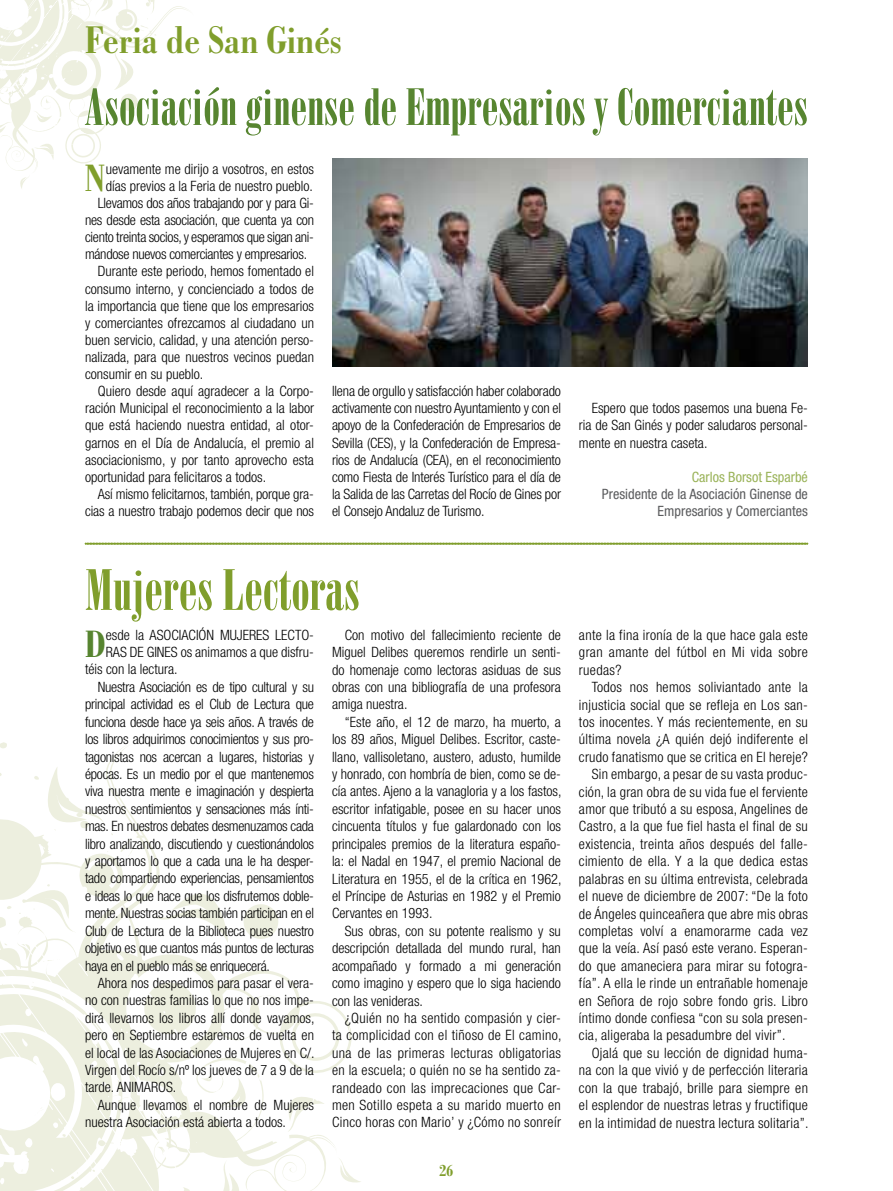
<style>
.page{position:relative;width:893px;height:1191px;background:#fff}
.page>*{position:absolute;margin:0;border:0;box-sizing:border-box;transform-origin:0 0}
.t1{font:56.25px "Bodoni LT Poster Compressed";color:#809e2c}
.t2{font:50.7px "Bodoni LT Poster Compressed";color:#578530}
.t3{font:700 condensed 41.1px "Bodoni LT";color:#809e2c}
.t4{font:700 condensed 40.65px "Bodoni LT";color:#809e2c}
.t5{font:700 condensed 40.65px "Bodoni LT";color:#578530}
.t6{font:700 condensed 18px "Bodoni LT";color:#809e2c}
.t7{font:300 condensed 14.25px/17.4px "Helvetica Neue LT Std";color:#000;text-align:justify}
.t8{font:300 condensed 14.25px "Helvetica Neue LT Std";letter-spacing:.02em;color:#000}
.t9{font:300 condensed 14.25px "Helvetica Neue LT Std";letter-spacing:-.02em;color:#000}
.t10{font:condensed 14.25px/17.1px "Helvetica Neue LT Std";color:#5a5b5d;text-align:right}
.t11{font:condensed 14.25px "Helvetica Neue LT Std";color:#9ab359}
</style>
<div class="page">
<svg style="left:0;top:0;width:188px;height:189px"></svg>
<svg style="left:0;top:742px;width:361px;height:449px"></svg>
<img style="left:332px;top:159px;width:476px;height:208px">
<svg style="left:85px;top:543px;width:723px;height:1px"></svg>
<h3 class="t3" style="left:85px;top:17px;width:258px">Feria de San Ginés</h3>
<h2 class="t2" style="left:85px;top:78px;width:724px">Asociación ginense de Empresarios y Comerciantes</h2>
<h3 class="t4" style="left:85px;top:155px;width:22px">N</h3>
<p class="t7" style="left:106px;top:160px;width:210px">uevamente me dirijo a vosotros, en estos</p>
<p class="t7" style="left:106px;top:177px;width:209px">días previos a la Feria de nuestro pueblo.</p>
<p class="t9" style="left:98px;top:195px;width:218px">Llevamos dos años trabajando por y para Gi-</p>
<p class="t9" style="left:85px;top:212px;width:230px">nes desde esta asociación, que cuenta ya con</p>
<p class="t9" style="left:85px;top:229px;width:230px">ciento treinta socios, y esperamos que sigan ani-</p>
<p class="t9" style="left:85px;top:246px;width:224px">mándose nuevos comerciantes y empresarios.</p>
<p class="t7" style="left:98px;top:262px;width:218px">Durante este periodo, hemos fomentado el</p>
<p class="t7" style="left:85px;top:280px;width:230px">consumo interno, y concienciado a todos de</p>
<p class="t7" style="left:85px;top:297px;width:230px">la importancia que tiene que los empresarios</p>
<p class="t7" style="left:85px;top:314px;width:230px">y comerciantes ofrezcamos al ciudadano un</p>
<p class="t7" style="left:85px;top:331px;width:230px">buen servicio, calidad, y una atención perso-</p>
<p class="t7" style="left:85px;top:348px;width:230px">nalizada, para que nuestros vecinos puedan</p>
<p class="t7" style="left:85px;top:365px;width:120px">consumir en su pueblo.</p>
<p class="t7" style="left:98px;top:382px;width:218px">Quiero desde aquí agradecer a la Corpo-</p>
<p class="t7" style="left:85px;top:399px;width:230px">ración Municipal el reconocimiento a la labor</p>
<p class="t7" style="left:85px;top:416px;width:230px">que está haciendo nuestra entidad, al otor-</p>
<p class="t7" style="left:85px;top:433px;width:230px">garnos en el Día de Andalucía, el premio al</p>
<p class="t7" style="left:85px;top:451px;width:230px">asociacionismo, y por tanto aprovecho esta</p>
<p class="t7" style="left:85px;top:468px;width:183px">oportunidad para felicitaros a todos.</p>
<p class="t7" style="left:98px;top:485px;width:218px">Así mismo felicitarnos, también, porque gra-</p>
<p class="t7" style="left:85px;top:502px;width:230px">cias a nuestro trabajo podemos decir que nos</p>
<p class="t7" style="left:332px;top:382px;width:230px">llena de orgullo y satisfacción haber colaborado activamente con nuestro Ayuntamiento y con el apoyo de la Confederación de Empresarios de Sevilla (CES), y la Confederación de Empresa&shy;rios de Andalucía (CEA), en el reconocimiento como Fiesta de Interés Turístico para el día de la Salida de las Carretas del Rocío de Gines por el Consejo Andaluz de Turismo.</p>
<p class="t7" style="left:579px;top:399px;width:230px;text-indent:13px">Espero que todos pasemos una buena Fe&shy;ria de San Ginés y poder saludaros personal&shy;mente en nuestra caseta.</p>
<p class="t11" style="left:692px;top:468px;width:118px">Carlos Borsot Esparbé</p>
<p class="t10" style="left:602px;top:485px;width:207px">Presidente de la Asociación Ginense de<br>Empresarios y Comerciantes</p>
<h1 class="t1" style="left:85px;top:557px;width:276px">Mujeres Lectoras</h1>
<h3 class="t5" style="left:85px;top:621px;width:22px">D</h3>
<p class="t7" style="left:106px;top:625px;width:210px">esde la ASOCIACIÓN MUJERES LECTO-</p>
<p class="t7" style="left:106px;top:643px;width:210px">RAS DE GINES os animamos a que disfru-</p>
<p class="t7" style="left:85px;top:660px;width:94px">téis con la lectura.</p>
<p class="t9" style="left:98px;top:678px;width:218px">Nuestra Asociación es de tipo cultural y su</p>
<p class="t9" style="left:85px;top:696px;width:230px">principal actividad es el Club de Lectura que</p>
<p class="t9" style="left:85px;top:713px;width:230px">funciona desde hace ya seis años. A través de</p>
<p class="t9" style="left:85px;top:731px;width:230px">los libros adquirimos conocimientos y sus pro-</p>
<p class="t9" style="left:85px;top:748px;width:230px">tagonistas nos acercan a lugares, historias y</p>
<p class="t9" style="left:85px;top:765px;width:230px">épocas. Es un medio por el que mantenemos</p>
<p class="t9" style="left:85px;top:783px;width:230px">viva nuestra mente e imaginación y despierta</p>
<p class="t9" style="left:85px;top:800px;width:230px">nuestros sentimientos y sensaciones más ínti-</p>
<p class="t9" style="left:85px;top:818px;width:230px">mas. En nuestros debates desmenuzamos cada</p>
<p class="t9" style="left:85px;top:835px;width:230px">libro analizando, discutiendo y cuestionándolos</p>
<p class="t9" style="left:85px;top:852px;width:230px">y aportamos lo que a cada una le ha desper-</p>
<p class="t9" style="left:85px;top:870px;width:230px">tado compartiendo experiencias, pensamientos</p>
<p class="t9" style="left:85px;top:887px;width:230px">e ideas lo que hace que los disfrutemos doble-</p>
<p class="t9" style="left:85px;top:905px;width:230px">mente. Nuestras socias también participan en el</p>
<p class="t9" style="left:85px;top:922px;width:230px">Club de Lectura de la Biblioteca pues nuestro</p>
<p class="t9" style="left:85px;top:940px;width:230px">objetivo es que cuantos más puntos de lecturas</p>
<p class="t9" style="left:85px;top:957px;width:186px">haya en el pueblo más se enriquecerá.</p>
<p class="t7" style="left:98px;top:974px;width:218px">Ahora nos despedimos para pasar el vera-</p>
<p class="t7" style="left:85px;top:991px;width:230px">no con nuestras familias lo que no nos impe-</p>
<p class="t7" style="left:85px;top:1009px;width:231px">dirá llevarnos los libros allí donde vayamos,</p>
<p class="t7" style="left:85px;top:1026px;width:230px">pero en Septiembre estaremos de vuelta en</p>
<p class="t7" style="left:85px;top:1043px;width:231px">el local de las Asociaciones de Mujeres en C/.</p>
<p class="t7" style="left:85px;top:1061px;width:230px">Virgen del Rocío s/nº los jueves de 7 a 9 de la</p>
<p class="t7" style="left:85px;top:1078px;width:93px">tarde. ANIMAROS.</p>
<p class="t7" style="left:98px;top:1096px;width:218px">Aunque llevamos el nombre de Mujeres</p>
<p class="t7" style="left:85px;top:1113px;width:202px">nuestra Asociación está abierta a todos.</p>
<p class="t7" style="left:332px;top:626px;width:230px;text-indent:13px">Con motivo del fallecimiento reciente de Miguel Delibes queremos rendirle un senti&shy;do homenaje como lectoras asiduas de sus obras con una bibliografía de una profesora amiga nuestra.</p>
<p class="t7" style="left:332px;top:713px;width:231px;text-indent:13px">“Este año, el 12 de marzo, ha muerto, a los 89 años, Miguel Delibes. Escritor, caste&shy;llano, vallisoletano, austero, adusto, humilde y honrado, con hombría de bien, como se de&shy;cía antes. Ajeno a la vanagloria y a los fastos, escritor infatigable, posee en su hacer unos cincuenta títulos y fue galardonado con los principales premios de la literatura españo&shy;la: el Nadal en 1947, el premio Nacional de Literatura en 1955, el de la crítica en 1962, el Príncipe de Asturias en 1982 y el Premio Cervantes en 1993.</p>
<p class="t7" style="left:332px;top:922px;width:230px;text-indent:13px">Sus obras, con su potente realismo y su descripción detallada del mundo rural, han acompañado y formado a mi generación como imagino y espero que lo siga haciendo con las venideras.</p>
<p class="t7" style="left:332px;top:1009px;width:231px;text-indent:13px">¿Quién no ha sentido compasión y cier&shy;ta complicidad con el tiñoso de El camino, una de las primeras lecturas obligatorias en la escuela; o quién no se ha sentido za&shy;randeado con las imprecaciones que Car&shy;men Sotillo espeta a su marido muerto en Cinco horas con Mario’ y ¿Cómo no sonreír</p>
<p class="t6" style="left:439px;top:1160px;width:16px">26</p>
<p class="t7" style="left:579px;top:626px;width:230px">ante la fina ironía de la que hace gala este gran amante del fútbol en Mi vida sobre ruedas?</p>
<p class="t8" style="left:592px;top:679px;width:218px">Todos nos hemos soliviantado ante la</p>
<p class="t8" style="left:579px;top:696px;width:230px">injusticia social que se refleja en Los san-</p>
<p class="t8" style="left:579px;top:713px;width:230px">tos inocentes. Y más recientemente, en su</p>
<p class="t8" style="left:579px;top:731px;width:230px">última novela ¿A quién dejó indiferente el</p>
<p class="t8" style="left:579px;top:748px;width:230px">crudo fanatismo que se critica en El hereje?</p>
<p class="t8" style="left:592px;top:766px;width:218px">Sin embargo, a pesar de su vasta produc-</p>
<p class="t8" style="left:579px;top:783px;width:230px">ción, la gran obra de su vida fue el ferviente</p>
<p class="t8" style="left:579px;top:801px;width:230px">amor que tributó a su esposa, Angelines de</p>
<p class="t8" style="left:579px;top:818px;width:230px">Castro, a la que fue fiel hasta el final de su</p>
<p class="t8" style="left:579px;top:835px;width:230px">existencia, treinta años después del falle-</p>
<p class="t8" style="left:579px;top:853px;width:230px">cimiento de ella. Y a la que dedica estas</p>
<p class="t8" style="left:579px;top:870px;width:230px">palabras en su última entrevista, celebrada</p>
<p class="t8" style="left:579px;top:888px;width:230px">el nueve de diciembre de 2007: “De la foto</p>
<p class="t8" style="left:579px;top:905px;width:230px">de Ángeles quinceañera que abre mis obras</p>
<p class="t8" style="left:579px;top:922px;width:230px">completas volví a enamorarme cada vez</p>
<p class="t8" style="left:579px;top:940px;width:230px">que la veía. Así pasó este verano. Esperan-</p>
<p class="t8" style="left:579px;top:957px;width:230px">do que amaneciera para mirar su fotogra-</p>
<p class="t8" style="left:579px;top:975px;width:230px">fía”. A ella le rinde un entrañable homenaje</p>
<p class="t8" style="left:579px;top:992px;width:230px">en Señora de rojo sobre fondo gris. Libro</p>
<p class="t8" style="left:579px;top:1009px;width:230px">íntimo donde confiesa “con su sola presen-</p>
<p class="t8" style="left:579px;top:1027px;width:208px">cia, aligeraba la pesadumbre del vivir”.</p>
<p class="t8" style="left:592px;top:1044px;width:218px">Ojalá que su lección de dignidad huma-</p>
<p class="t8" style="left:579px;top:1062px;width:230px">na con la que vivió y de perfección literaria</p>
<p class="t8" style="left:579px;top:1079px;width:230px">con la que trabajó, brille para siempre en</p>
<p class="t8" style="left:579px;top:1097px;width:230px">el esplendor de nuestras letras y fructifique</p>
<p class="t8" style="left:579px;top:1114px;width:231px">en la intimidad de nuestra lectura solitaria”.</p>
</div>
